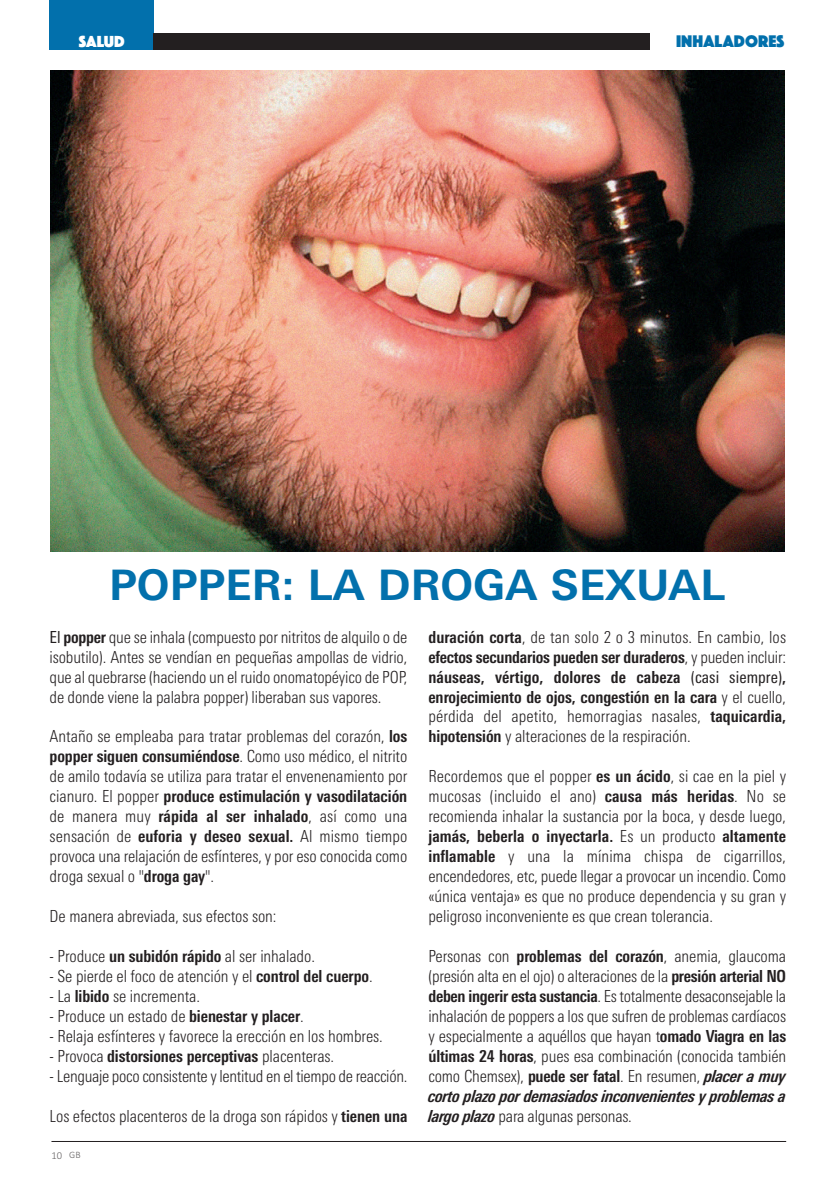
<style>
.page{position:relative;width:834px;height:1191px;background:#fff}
.page>*{position:absolute;margin:0;border:0;box-sizing:border-box;transform-origin:0 0}
.t1{font:700 42px "Linotype Univers Basic";color:#0270ac}
.t2{font:17.5px "Phosphate Solid";letter-spacing:.005em;color:#0270ac}
.t3{font:300 condensed 16.62px/19.9px "Linotype Univers";letter-spacing:-.01em;color:#231f20;text-align:justify}
.t4{font:700 condensed 16.62px/19.9px "Linotype Univers";letter-spacing:-.005em;color:#231f20;text-align:justify}
.t5{font:16.62px "Phosphate Solid";letter-spacing:.005em;color:#fff}
.t6{font:300 10.5px "Calibri";color:rgb(35 31 32/.7)}
.t7{font:300 9.8px "Calibri";color:rgb(35 31 32/.7)}
.s1{font-weight:400}
.s2{font-weight:700}
.s3{font-weight:300}
.s4{font-weight:700;font-style:italic}
</style>
<div class="page">
<div style="left:50px;top:0;width:104px;height:50px;background:#0270ac"></div>
<div style="left:154px;top:33px;width:496px;height:17px;background:#231f20"></div>
<hr style="left:51px;top:1141px;width:735px;height:1px;background:#231f20">
<img style="left:50px;top:70px;width:734px;height:481px">
<p class="t5" style="left:79px;top:36px;width:48px">SALUD</p>
<p class="t2" style="left:676px;top:36px;width:110px">INHALADORES</p>
<p class="t1" style="left:109px;top:565px;width:617px">POPPER: LA DROGA SEXUAL</p>
<p class="t3" style="left:50px;top:628px;width:359px"><span class="s1">El</span> <span class="s2">popper</span> que se inhala (compuesto por nitritos de alquilo o de isobutilo). Antes se vendían en pequeñas ampollas de vidrio, que al quebrarse (haciendo un el ruido onomatopéyico de POP, de donde viene la palabra popper) liberaban sus vapores.</p>
<p class="t3" style="left:50px;top:728px;width:359px">Antaño se empleaba para tratar problemas del corazón, <span class="s2">los popper siguen consumiéndose</span>. Como uso médico, el nitrito de amilo todavía se utiliza para tratar el envenenamiento por cianuro. El popper <span class="s2">produce estimulación y vasodilatación </span>de manera muy <span class="s2">rápida al ser inhalado</span>, así como una sensación de <span class="s2">euforia y deseo sexual.</span> Al mismo tiempo provoca una relajación de esfínteres, y por eso conocida como droga sexual o "<span class="s2">droga gay</span>".</p>
<p class="t3" style="left:50px;top:907px;width:228px">De manera abreviada, sus efectos son:</p>
<p class="t3" style="left:50px;top:947px;width:267px">- Produce <span class="s2">un subidón rápido</span> al ser inhalado.</p>
<p class="t3" style="left:50px;top:967px;width:324px">- Se pierde el foco de atención y el <span class="s2">control del cuerpo</span>.</p>
<p class="t3" style="left:50px;top:987px;width:152px">- La <span class="s2">libido</span> se incrementa.</p>
<p class="t3" style="left:50px;top:1007px;width:256px">- Produce un estado de <span class="s2">bienestar y placer</span>.</p>
<p class="t3" style="left:50px;top:1027px;width:335px">- Relaja esfínteres y favorece la erección en los hombres.</p>
<p class="t4" style="left:50px;top:1047px;width:286px"><span class="s3">- Provoca</span> distorsiones perceptivas <span class="s3">placenteras.</span></p>
<p class="t3" style="left:50px;top:1067px;width:359px">- Lenguaje poco consistente y lentitud en el tiempo de reacción.</p>
<p class="t3" style="left:50px;top:1107px;width:359px">Los efectos placenteros de la droga son rápidos y <span class="s2">tienen una</span></p>
<p class="t6" style="left:51px;top:1148px;width:12px">10</p>
<p class="t7" style="left:69px;top:1148px;width:13px">GB</p>
<p class="t4" style="left:428px;top:628px;width:359px">duración corta<span class="s3">, de tan solo 2 o 3 minutos. En cambio, los </span>efectos secundarios pueden ser duraderos<span class="s3">, y pueden incluir: </span>náuseas, vértigo, dolores de cabeza <span class="s1">(casi siempre)</span>, enrojecimiento de ojos, congestión en la cara <span class="s3">y el cuello, pérdida del apetito, hemorragias nasales,</span> taquicardia, hipotensión <span class="s3">y alteraciones de la respiración.</span></p>
<p class="t3" style="left:428px;top:768px;width:359px">Recordemos que el popper <span class="s2">es un ácido</span>, si cae en la piel y mucosas (incluido el ano) <span class="s2">causa más heridas</span>. No se recomienda inhalar la sustancia por la boca, y desde luego, <span class="s2">jamás, beberla o inyectarla.</span> Es un producto <span class="s2">altamente inflamable</span> y una la mínima chispa de cigarrillos, encendedores, etc, puede llegar a provocar un incendio. Como «única ventaja» es que no produce dependencia y su gran y peligroso inconveniente es que crean tolerancia.</p>
<p class="t3" style="left:428px;top:947px;width:359px">Personas con <span class="s2">problemas del corazón</span>, anemia, glaucoma (presión alta en el ojo) o alteraciones de la <span class="s2">presión arterial NO deben ingerir esta sustancia</span>. Es totalmente desaconsejable la inhalación de poppers a los que sufren de problemas cardíacos y especialmente a aquéllos que hayan t<span class="s2">omado Viagra en las últimas 24 horas</span>, pues esa combinación (conocida también como Chemsex), <span class="s2">puede ser fatal</span>. En resumen, <span class="s4">placer a muy corto plazo por demasiados inconvenientes y problemas a largo plazo</span> para algunas personas.</p>
</div>
